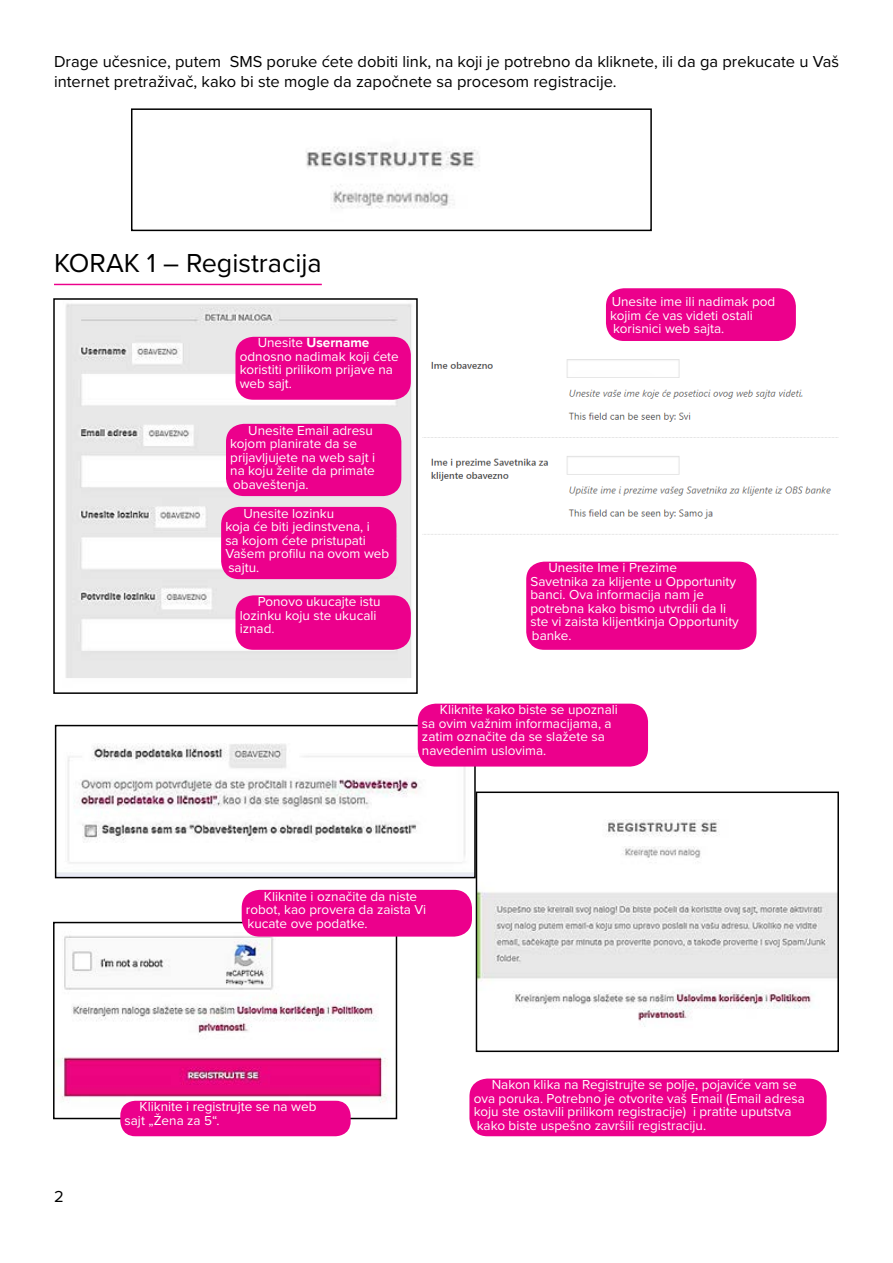
<style>
.page{position:relative;width:893px;height:1263px;background:#fff}
.page>*{position:absolute;margin:0;border:0;box-sizing:border-box;transform-origin:0 0}
.t1{font:27px "Proxima Nova";color:#000}
.t2{font:16.5px/19.8px "Proxima Nova";color:#000}
.t3{font:13.5px/13.5px "Proxima Nova";color:#fff}
.s1{font-weight:700}
</style>
<div class="page">
<img style="left:422px;top:359px;width:417px;height:176px">
<hr style="left:54px;top:284px;width:268px;height:1px;background:#ec008c">
<img style="left:306px;top:146px;width:174px;height:63px">
<div style="left:131px;top:108px;width:521px;height:123px;border:2px solid #000"></div>
<img style="left:66px;top:303px;width:346px;height:375px">
<div style="left:53px;top:298px;width:365px;height:396px;border:2px solid #000"></div>
<div style="left:235px;top:337px;width:176px;height:63px;background:#ec008c;border-radius:18px"></div>
<div style="left:226px;top:424px;width:175px;height:72px;background:#ec008c;border-radius:18px"></div>
<div style="left:221px;top:507px;width:175px;height:72px;background:#ec008c;border-radius:18px"></div>
<div style="left:235px;top:595px;width:176px;height:55px;background:#ec008c;border-radius:18px"></div>
<img style="left:58px;top:728px;width:415px;height:147px">
<div style="left:55px;top:725px;width:421px;height:153px;border:2px solid #000"></div>
<div style="left:418px;top:704px;width:230px;height:62px;background:#ec008c;border-radius:18px"></div>
<img style="left:56px;top:925px;width:338px;height:187px">
<div style="left:53px;top:922px;width:344px;height:197px;border:2px solid #000"></div>
<img style="left:479px;top:819px;width:357px;height:208px">
<div style="left:476px;top:791px;width:363px;height:261px;border:2px solid #000"></div>
<div style="left:120px;top:1101px;width:231px;height:35px;background:#ec008c;border-radius:15px"></div>
<div style="left:469px;top:1078px;width:358px;height:58px;background:#ec008c;border-radius:18px"></div>
<div style="left:242px;top:890px;width:230px;height:46px;background:#ec008c;border-radius:18px"></div>
<div style="left:606px;top:288px;width:190px;height:53px;background:#ec008c;border-radius:18px"></div>
<div style="left:526px;top:562px;width:230px;height:88px;background:#ec008c;border-radius:18px"></div>
<p class="t2" style="left:54px;top:51px;width:786px">Drage učesnice, putem SMS poruke ćete dobiti link, na koji je potrebno da kliknete, ili da ga prekucate u Vaš internet pretraživač, kako bi ste mogle da započnete sa procesom registracije.</p>
<h1 class="t1" style="left:54px;top:243px;width:269px">KORAK 1 – Registracija</h1>
<p class="t3" style="left:240px;top:336px;width:161px;text-indent:18px">Unesite <span class="s1">Username </span>odnosno nadimak koji ćete koristiti prilikom prijave na web sajt.</p>
<p class="t3" style="left:230px;top:423px;width:146px;text-indent:18px">Unesite Email adresu kojom planirate da se prijavljujete na web sajt i na koju želite da primate obaveštenja.</p>
<p class="t3" style="left:225px;top:506px;width:165px;text-indent:18px">Unesite lozinku<br>koja će biti jedinstvena, i<br>sa kojom ćete pristupati<br>Vašem profilu na ovom web sajtu.</p>
<p class="t3" style="left:240px;top:594px;width:142px;text-indent:18px">Ponovo ukucajte istu lozinku koju ste ukucali iznad.</p>
<p class="t3" style="left:610px;top:295px;width:167px">Unesite ime ili nadimak pod kojim će vas videti ostali korisnici web sajta.</p>
<p class="t3" style="left:530px;top:560px;width:210px;text-indent:18px">Unesite Ime i Prezime<br>Savetnika za klijente u Opportunity banci. Ova informacija nam je potrebna kako bismo utvrdili da li ste vi zaista klijentkinja Opportunity banke.</p>
<p class="t3" style="left:422px;top:702px;width:197px;text-indent:18px">Kliknite kako biste se upoznali sa ovim važnim informacijama, a zatim označite da se slažete sa navedenim uslovima.</p>
<p class="t2" style="left:54px;top:1186px;width:11px">2</p>
<p class="t3" style="left:246px;top:889px;width:182px;text-indent:18px">Kliknite i označite da niste robot, kao provera da zaista Vi kucate ove podatke.</p>
<p class="t3" style="left:125px;top:1099px;width:193px;text-indent:15px">Kliknite i registrujte se na web sajt „Žena za 5“.</p>
<p class="t3" style="left:474px;top:1077px;width:333px;text-indent:18px">Nakon klika na Registrujte se polje, pojaviće vam se ova poruka. Potrebno je otvorite vaš Email (Email adresa koju ste ostavili prilikom registracije) i pratite uputstva kako biste uspešno završili registraciju.</p>
</div>
